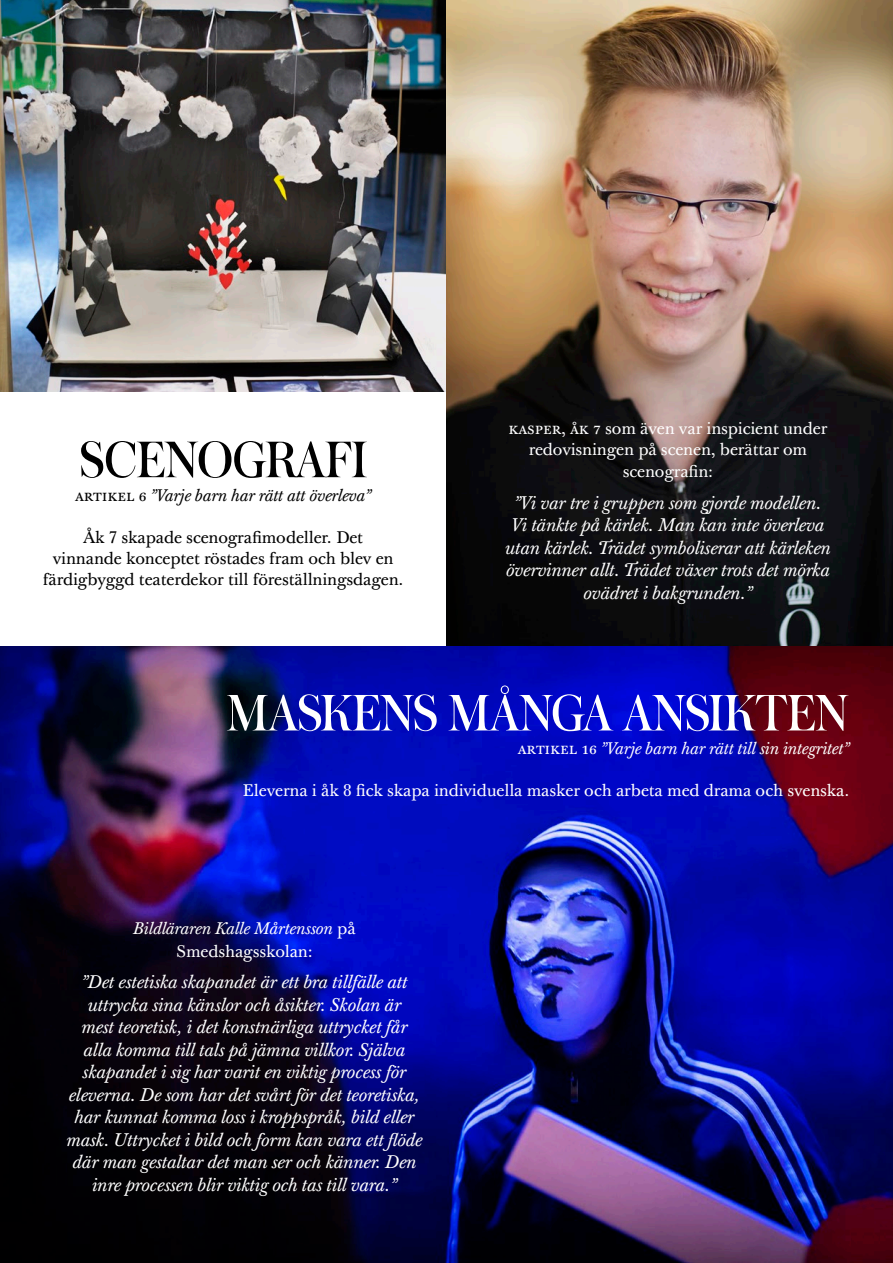
<style>
.page{position:relative;width:893px;height:1263px;background:#fff}
.page>*{position:absolute;margin:0;border:0;box-sizing:border-box;transform-origin:0 0}
.t1{font:54px "Operan";letter-spacing:-.02em;color:#fff}
.t2{font:54px "Operan";letter-spacing:-.015em;color:#000}
.t3{font:italic 18px/22.5px "Baskerville 10 Pro";letter-spacing:-.01em;color:#fff;text-align:center}
.t4{font:16.5px/21px "Baskerville 10 Pro";letter-spacing:-.01em;color:#fff;text-align:center}
.t5{font:16.5px/21px "Baskerville 10 Pro";letter-spacing:-.01em;color:#000;text-align:center}
.t6{font:italic 16.5px/22.5px "Baskerville 10 Pro";letter-spacing:-.01em;color:#fff;text-align:center}
.t7{font:italic 16.5px "Baskerville 10 Pro";letter-spacing:-.01em;color:#000}
.s1{font-style:normal}
</style>
<div class="page">
<img style="left:0;top:0;width:446px;height:391px">
<img style="left:446px;top:0;width:447px;height:646px">
<img style="left:0;top:646px;width:893px;height:617px">
<h1 class="t2" style="left:79px;top:423px;width:290px">SCENOGRAFI</h1>
<p class="t7" style="left:75px;top:485px;width:298px"><span class="s1">artikel 6</span> ”Varje barn har rätt att överleva”</p>
<p class="t5" style="left:43px;top:528px;width:362px">Åk 7 skapade scenografimodeller. Det<br>vinnande konceptet röstades fram och blev en färdigbyggd teaterdekor till föreställningsdagen.</p>
<p class="t4" style="left:509px;top:418px;width:320px">kasper, åk 7 som även var inspicient under redovisningen på scenen, berättar om</p>
<p class="t4" style="left:623px;top:462px;width:92px">scenografin:</p>
<p class="t3" style="left:505px;top:492px;width:327px">”Vi var tre i gruppen som gjorde modellen.<br>Vi tänkte på kärlek. Man kan inte överleva utan kärlek. Trädet symboliserar att kärleken övervinner allt. Trädet växer trots det mörka ovädret i bakgrunden.”</p>
<h1 class="t1" style="left:226px;top:676px;width:625px">MASKENS MÅNGA ANSIKTEN</h1>
<p class="t6" style="left:518px;top:738px;width:333px"><span class="s1">artikel 16</span> ”Varje barn har rätt till sin integritet”</p>
<p class="t4" style="left:242px;top:781px;width:609px">Eleverna i åk 8 fick skapa individuella masker och arbeta med drama och svenska.</p>
<p class="t6" style="left:133px;top:918px;width:224px">Bildläraren Kalle Mårtensson <span class="s1">på<br>Smedshagsskolan:</span></p>
<p class="t3" style="left:66px;top:971px;width:358px">”Det estetiska skapandet är ett bra tillfälle att uttrycka sina känslor och åsikter. Skolan är<br>mest teoretisk, i det konstnärliga uttrycket får alla komma till tals på jämna villkor. Själva skapandet i sig har varit en viktig process för eleverna. De som har det svårt för det teoretiska, har kunnat komma loss i kroppspråk, bild eller mask. Uttrycket i bild och form kan vara ett flöde där man gestaltar det man ser och känner. Den inre processen blir viktig och tas till vara.”</p>
</div>
